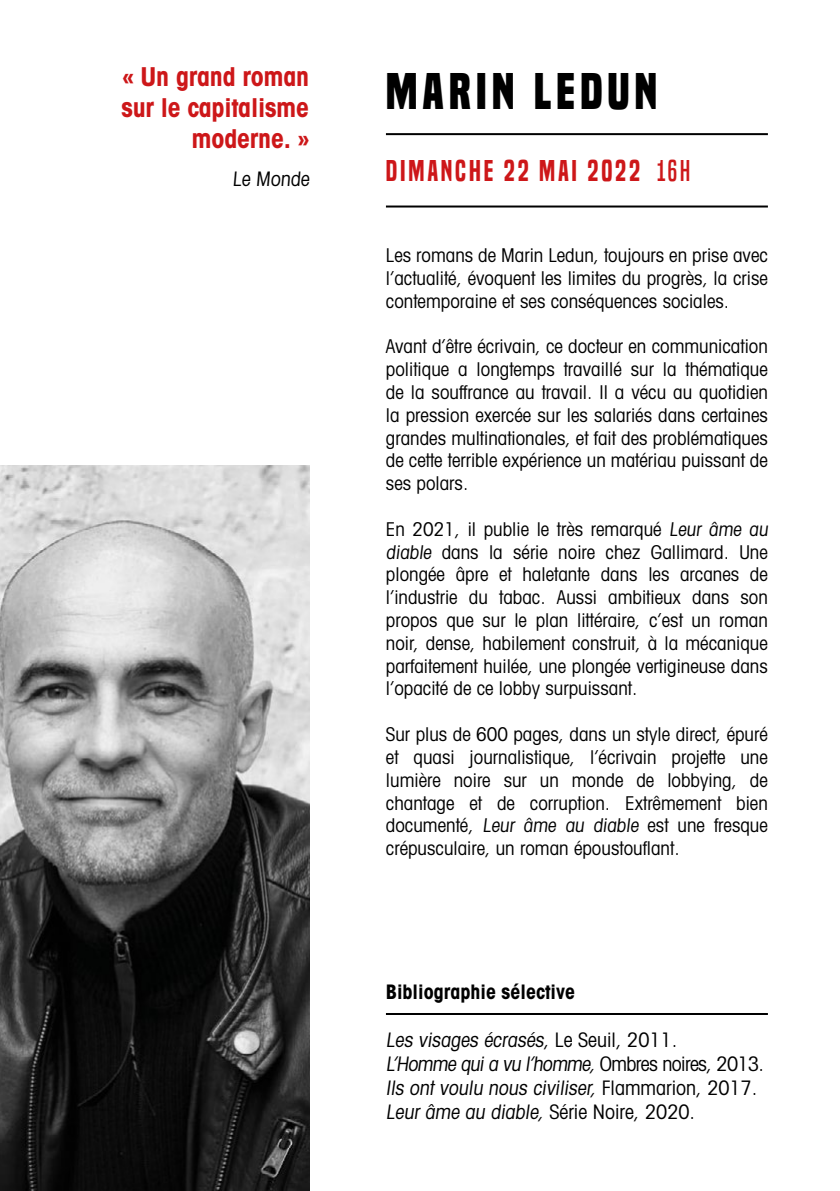
<style>
.page{position:relative;width:840px;height:1191px;background:#fff}
.page>*{position:absolute;margin:0;border:0;box-sizing:border-box;transform-origin:0 0}
.t1{font:700 48px "Built Titling Rg";letter-spacing:.1em;color:#000}
.t2{font:28px "Built Titling Sb";letter-spacing:.1em;color:#cd1719}
.t3{font:700 condensed 26px/31.2px "Avant Garde";letter-spacing:-.01em;color:#cd1719;text-align:right}
.t4{font:condensed 20px/24px "Avant Garde";color:#000}
.t5{font:700 condensed 20px "Avant Garde";color:#000}
.t6{font:condensed 19px/22.8px "Avant Garde";color:#000;text-align:justify}
.s1{font-family:"Built Titling Rg"}
</style>
<div class="page">
<img style="left:0;top:465px;width:309px;height:726px">
<hr style="left:386px;top:133px;width:381px;height:2px;background:#000">
<hr style="left:386px;top:205px;width:381px;height:2px;background:#000">
<hr style="left:386px;top:1013px;width:381px;height:2px;background:#000">
<h3 class="t3" style="left:121px;top:60px;width:189px">« Un grand roman sur le capitalisme moderne. »</h3>
<p class="t4" style="left:232px;top:167px;width:80px">Le Monde</p>
<h1 class="t1" style="left:386px;top:62px;width:273px">MARIN LEDUN</h1>
<h2 class="t2" style="left:386px;top:154px;width:305px">DIMANCHE 22 MAI 2022 <span class="s1">16h</span></h2>
<p class="t6" style="left:386px;top:243px;width:383px">Les romans de Marin Ledun, toujours en prise avec l’actualité, évoquent les limites du progrès, la crise contemporaine et ses conséquences sociales.</p>
<p class="t6" style="left:386px;top:335px;width:383px">Avant d’être écrivain, ce docteur en communication politique a longtemps travaillé sur la thématique de la souffrance au travail. Il a vécu au quotidien la pression exercée sur les salariés dans certaines grandes multinationales, et fait des problématiques de cette terrible expérience un matériau puissant de ses polars.</p>
<p class="t6" style="left:386px;top:517px;width:386px;text-align:left">En 2021, il publie le très remarqué Leur âme au diable dans la série noire chez Gallimard. Une plongée âpre et haletante dans les arcanes de l’industrie du tabac. Aussi ambitieux dans son propos que sur le plan littéraire, c’est un roman noir, dense, habilement construit, à la mécanique parfaitement huilée, une plongée vertigineuse dans l’opacité de ce lobby surpuissant.</p>
<p class="t6" style="left:386px;top:722px;width:383px">Sur plus de 600 pages, dans un style direct, épuré et quasi journalistique, l’écrivain projette une lumière noire sur un monde de lobbying, de chantage et de corruption. Extrêmement bien documenté, Leur âme au diable est une fresque crépusculaire, un roman époustouflant.</p>
<p class="t5" style="left:386px;top:979px;width:190px">Bibliographie sélective</p>
<p class="t4" style="left:386px;top:1027px;width:379px">Les visages écrasés, L e S e u i l , 2 0 1 1 .<br>L’Homme quia vu l’homme,O m b res n o i res, 2 0 1 3 .<br>Ils ont voulu nous civiliser, F l a m m a r i o n, 2 0 1 7 .<br>Leur âme au diable, Série Noire, 2020.</p>
</div>
